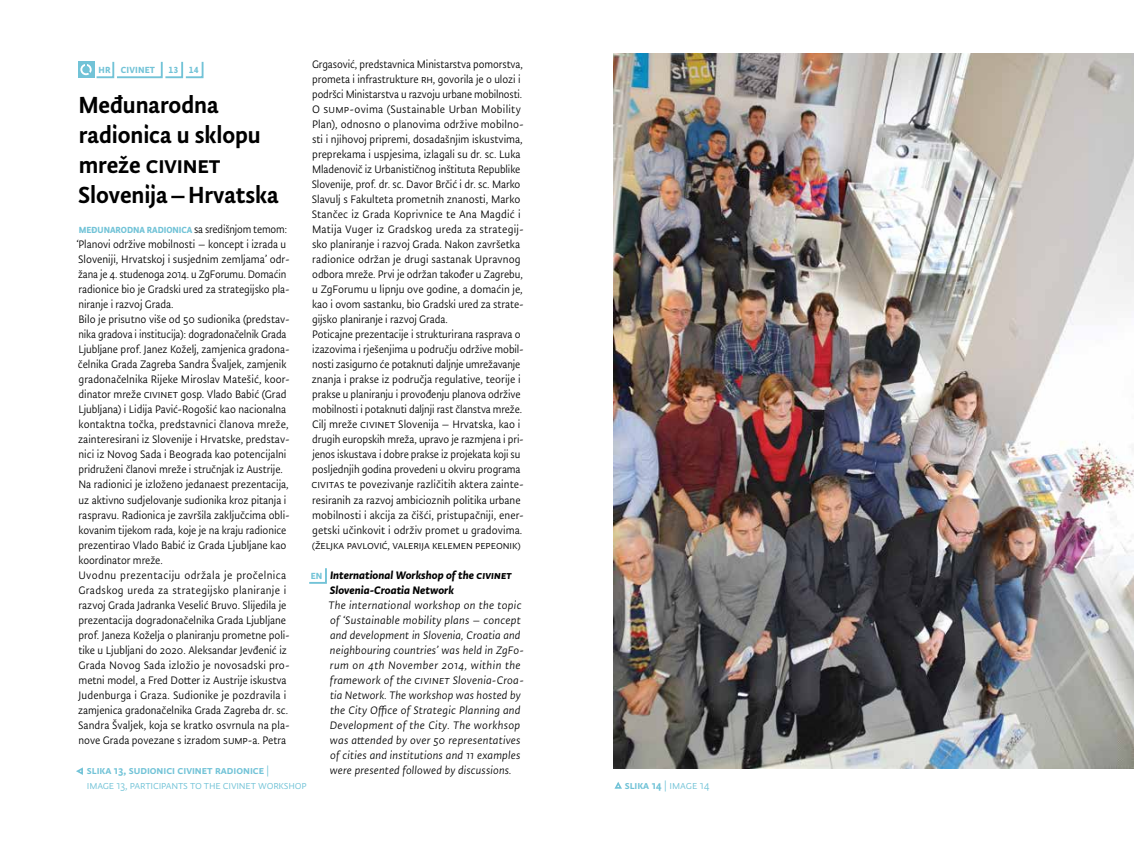
<style>
.page{position:relative;width:1134px;height:851px;background:#fff}
.page>*{position:absolute;margin:0;border:0;box-sizing:border-box;transform-origin:0 0}
.t1{font:500 26.25px/30px "Tempera";letter-spacing:-.005em;color:#000}
.t2{font:12.25px/15px "Tempera";letter-spacing:-.005em;color:#000}
.t3{font:italic 12.25px/15px "Tempera";letter-spacing:.015em;color:#000}
.t4{font:12.25px/15px "Tempera";letter-spacing:-.015em;color:#72c3d7}
.t5{font:12.25px/15px "Tempera Bld Ita";color:#000}
.t6{font:10px "Tempera Bld";letter-spacing:.01em;color:#72c3d7}
.s1{font-family:"Tempera";font-size:12.25px;color:#000}
.s2{font-weight:500}
</style>
<div class="page">
<svg style="left:309px;top:568px;width:18px;height:16px"></svg>
<svg style="left:76px;top:767px;width:7px;height:8px"></svg>
<img style="left:613px;top:53px;width:521px;height:715px">
<svg style="left:614px;top:782px;width:8px;height:7px"></svg>
<div style="left:78px;top:62px;width:16px;height:16px;background:#72c3d7"></div>
<div style="left:80px;top:64px;width:12px;height:11px;background:#72c3d7;border:2px solid #fff;border-radius:50%"></div>
<svg style="left:85px;top:61px;width:119px;height:18px"></svg>
<p class="t2" style="left:311px;top:57px;width:214px">Grgasović, predstavnica Ministarstva pomorstva, prometa i infrastrukture RH, govorila je o ulozi i podršci Ministarstva u razvoju urbane mobilnosti.<br>O SUMP-ovima (Sustainable Urban Mobility Plan), odnosno o planovima održive mobilno&shy;sti i njihovoj pripremi, dosadašnjim iskustvima, preprekama i uspjesima, izlagali su dr. sc. Luka Mladenovič iz Urbanističnog inštituta Republike Slovenije, prof. dr. sc. Davor Brčić i dr. sc. Marko Slavulj s Fakulteta prometnih znanosti, Marko Stančec iz Grada Koprivnice te Ana Magdić i Matija Vuger iz Gradskog ureda za strategij&shy;sko planiranje i razvoj Grada. Nakon završetka radionice održan je drugi sastanak Upravnog odbora mreže. Prvi je održan također u Zagrebu, u ZgForumu u lipnju ove godine, a domaćin je, kao i ovom sastanku, bio Gradski ured za strate&shy;gijsko planiranje i razvoj Grada.<br>Poticajne prezentacije i strukturirana rasprava o izazovima i rješenjima u području održive mobil&shy;nosti zasigurno će potaknuti daljnje umrežavanje znanja i prakse iz područja regulative, teorije i prakse u planiranju i provođenju planova održive mobilnosti i potaknuti daljnji rast članstva mreže.<br>Cilj mreže CIVINET Slovenija – Hrvatska, kao i drugih europskih mreža, upravo je razmjena i pri&shy;jenos iskustava i dobre prakse iz projekata koji su posljednjih godina provedeni u okviru programa CIVITAS te povezivanje različitih aktera zainte&shy;resiranih za razvoj ambicioznih politika urbane mobilnosti i akcija za čišći, pristupačniji, ener&shy;getski učinkovit i održiv promet u gradovima. (Željka Pavlović, Valerija Kelemen Pepeonik)</p>
<p class="t5" style="left:330px;top:567px;width:183px">International Workshop of the CIVINET<br>Slovenia-Croatia Network</p>
<p class="t3" style="left:329px;top:597px;width:197px">The international workshop on the topic of ‘Sustainable mobility plans – concept and development in Slovenia, Croatia and neighbouring countries’ was held in ZgFo&shy;rum on 4th November 2014, within the framework of the CIVINET Slovenia-Croa&shy;tia Network. The workshop was hosted by the City Office of Strategic Planning and Development of the City. The workhsop was attended by over 50 representatives of cities and institutions and 11 examples were presented followed by discussions.</p>
<p class="t6" style="left:99px;top:64px;width:58px">HR CIVINET</p>
<p class="t6" style="left:168px;top:64px;width:32px">13 14</p>
<h1 class="t1" style="left:78px;top:90px;width:202px">Međunarodna radionica u sklopu mreže civinet<br>Slovenija – Hrvatska</h1>
<p class="t6" style="left:79px;top:224px;width:210px">MEĐUNARODNA RADIONICA <span class="s1">sa središnjom temom:</span></p>
<p class="t2" style="left:76px;top:237px;width:215px">‘Planovi održive mobilnosti – koncept i izrada u Sloveniji, Hrvatskoj i susjednim zemljama’ odr&shy;žana je 4. studenoga 2014. u ZgForumu. Domaćin radionice bio je Gradski ured za strategijsko pla&shy;niranje i razvoj Grada.<br>Bilo je prisutno više od 50 sudionika (predstav&shy;nika gradova i institucija): dogradonačelnik Grada Ljubljane prof. Janez Koželj, zamjenica gradona&shy;čelnika Grada Zagreba Sandra Švaljek, zamjenik gradonačelnika Rijeke Miroslav Matešić, koor&shy;dinator mreže CIVINET gosp. Vlado Babić (Grad Ljubljana) i Lidija Pavić-Rogošić kao nacionalna kontaktna točka, predstavnici članova mreže, zainteresirani iz Slovenije i Hrvatske, predstav&shy;nici iz Novog Sada i Beograda kao potencijalni pridruženi članovi mreže i stručnjak iz Austrije.<br>Na radionici je izloženo jedanaest prezentacija, uz aktivno sudjelovanje sudionika kroz pitanja i raspravu. Radionica je završila zaključcima obli&shy;kovanim tijekom rada, koje je na kraju radionice prezentirao Vlado Babić iz Grada Ljubljane kao koordinator mreže.<br>Uvodnu prezentaciju održala je pročelnica Gradskog ureda za strategijsko planiranje i razvoj Grada Jadranka Veselić Bruvo. Slijedila je prezentacija dogradonačelnika Grada Ljubljane prof. Janeza Koželja o planiranju prometne poli&shy;tike u Ljubljani do 2020. Aleksandar Jevđenić iz Grada Novog Sada izložio je novosadski pro&shy;metni model, a Fred Dotter iz Austrije iskustva Judenburga i Graza. Sudionike je pozdravila i zamjenica gradonačelnika Grada Zagreba dr. sc.<br>Sandra Švaljek, koja se kratko osvrnula na pla&shy;nove Grada povezane s izradom SUMP-a. Petra</p>
<p class="t6" style="left:311px;top:569px;width:13px">EN</p>
<p class="t4" style="left:87px;top:762px;width:221px"><span class="s2">slika 13, sudionici civinet radionice</span> |<br>image 13, participants to the civinet workshop</p>
<p class="t4" style="left:625px;top:777px;width:87px"><span class="s2">slika 14</span> | image 14</p>
</div>
